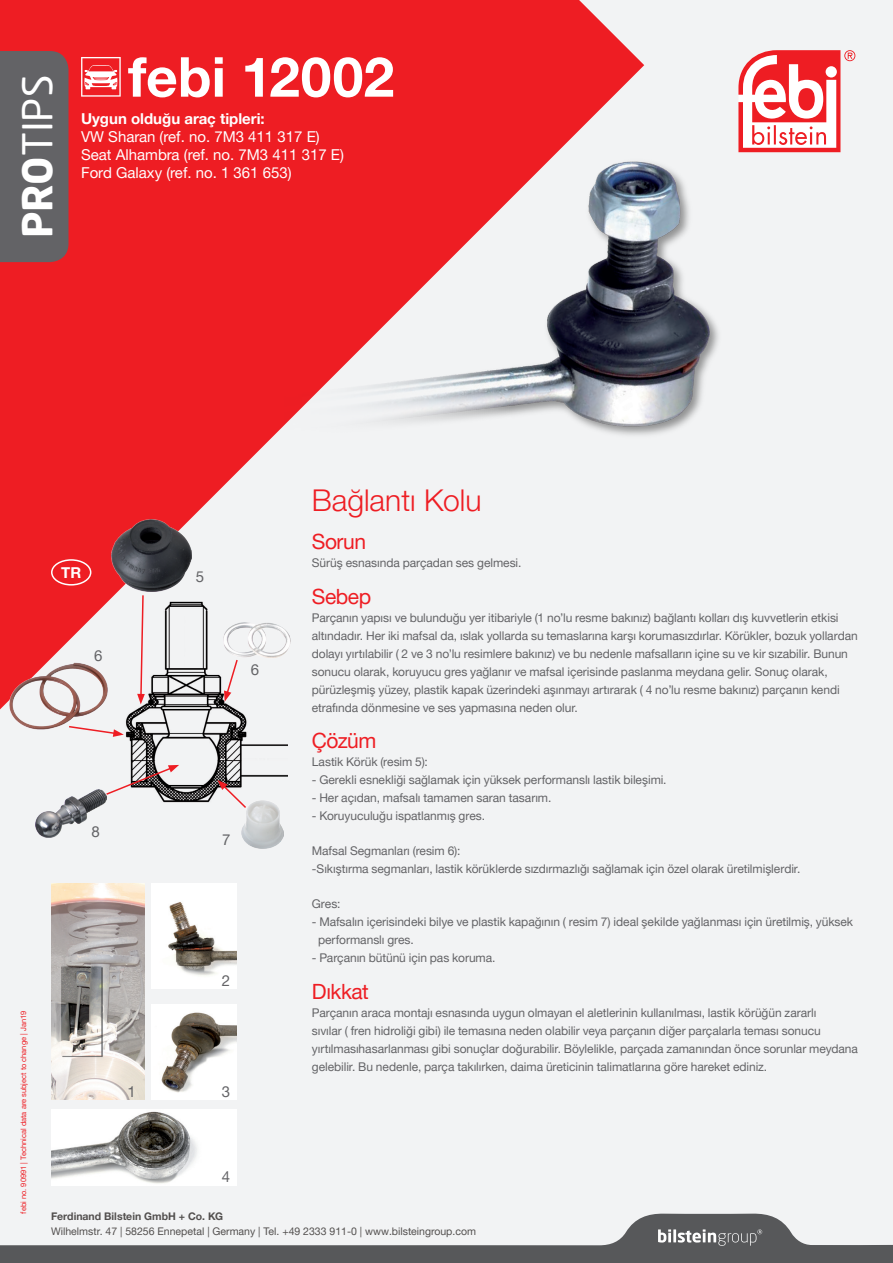
<style>
.page{position:relative;width:893px;height:1263px;background:#f2f3f4}
.page>*{position:absolute;margin:0;border:0;box-sizing:border-box;transform-origin:0 0}
.t1{font:700 55.2px "Helvetica Neue World 75";letter-spacing:.005em;color:#fff}
.t2{font:40.65px "Neo Sans Pro";color:#fff}
.t3{font:30px "Helvetica Neue World 45 Lt";color:#ee1d23}
.copy_normal{font:21px "Helvetica Neue World 55 Roman";letter-spacing:-.025em;color:#ee1d23}
.headline_copy{font:21px "Helvetica Neue World 55 Roman";letter-spacing:-.02em;color:#ee1d23}
.t4{font:15px/18px "Helvetica Neue World 55 Roman";color:#fff}
.t5{font:700 15px "Helvetica Neue World 75";color:#fff}
.copy{font:15px "Helvetica Neue World 55 Roman";color:#636366}
.copy_normal-2{font:12px/18px "Helvetica Neue World 55 Roman";letter-spacing:-.005em;color:#636366}
.t6{font:10.5px "Helvetica Neue World 55 Roman";color:#524f4e}
.t7{font:700 10.5px "Helvetica Neue World 75";color:#524f4e}
.t8{font:7.5px "Helvetica Neue World 55 Roman";color:#ee1d23}
.s1{font-weight:700}
</style>
<div class="page">
<svg style="left:0;top:0;width:644px;height:710px;fill:#ee1d23"></svg>
<div style="left:0;top:51px;width:69px;height:211px;background:#636366"></div>
<svg style="left:738px;top:50px;width:117px;height:102px"></svg>
<svg style="left:0;top:1213px;width:893px;height:50px"></svg>
<img style="left:123px;top:595px;width:165px;height:208px">
<div style="left:51px;top:559px;width:40px;height:26px;border:2px solid #fff;border-radius:50%"></div>
<svg style="left:81px;top:57px;width:40px;height:40px"></svg>
<img style="left:238px;top:105px;width:481px;height:352px">
<img style="left:5px;top:660px;width:107px;height:70px">
<img style="left:214px;top:618px;width:80px;height:42px">
<img style="left:36px;top:789px;width:71px;height:48px">
<img style="left:242px;top:800px;width:41px;height:48px">
<img style="left:112px;top:519px;width:80px;height:72px">
<svg style="left:137px;top:594px;width:8px;height:110px"></svg>
<svg style="left:67px;top:725px;width:57px;height:12px"></svg>
<svg style="left:105px;top:765px;width:74px;height:31px"></svg>
<svg style="left:217px;top:780px;width:31px;height:29px"></svg>
<svg style="left:224px;top:658px;width:15px;height:44px"></svg>
<img style="left:51px;top:884px;width:93px;height:215px">
<img style="left:152px;top:884px;width:85px;height:105px">
<img style="left:152px;top:1004px;width:85px;height:95px">
<div style="left:51px;top:1109px;width:186px;height:76px;background:#fff"></div>
<img style="left:51px;top:1111px;width:146px;height:73px">
<p class="t2" style="left:13px;top:238px;width:165px;rotate:-90deg"><span class="s1">PRO</span>TIPS</p>
<p class="t1" style="left:128px;top:45px;width:268px">febi 12002</p>
<p class="t5" style="left:81px;top:110px;width:185px">Uygun olduğu araç tipleri:</p>
<p class="t4" style="left:81px;top:127px;width:264px">VW Sharan (ref. no. 7M3 411 317 E)<br>Seat Alhambra (ref. no. 7M3 411 317 E)</p>
<p class="t4" style="left:81px;top:163px;width:212px">Ford Galaxy (ref. no. 1 361 653)</p>
<p class="t8" style="left:19px;top:1213px;width:204px;rotate:-90deg">febi no. 90991 | Technical data are subject to change | Jan19</p>
<p class="t5" style="left:61px;top:564px;width:21px">TR</p>
<p class="copy" style="left:94px;top:647px;width:10px">6</p>
<p class="copy" style="left:91px;top:822px;width:10px">8</p>
<p class="copy" style="left:128px;top:1082px;width:10px">1</p>
<p class="copy" style="left:196px;top:568px;width:10px">5</p>
<p class="copy" style="left:251px;top:661px;width:10px">6</p>
<p class="copy" style="left:222px;top:831px;width:10px">7</p>
<p class="copy" style="left:222px;top:971px;width:10px">2</p>
<p class="copy" style="left:222px;top:1082px;width:10px">3</p>
<p class="copy" style="left:222px;top:1168px;width:10px">4</p>
<p class="t3" style="left:312px;top:483px;width:171px">Bağlantı Kolu</p>
<p class="headline_copy" style="left:312px;top:529px;width:56px">Sorun</p>
<p class="copy_normal-2" style="left:312px;top:554px;width:211px">Sürüş esnasında parçadan ses gelmesi.</p>
<p class="headline_copy" style="left:312px;top:584px;width:61px">Sebep</p>
<p class="copy_normal-2" style="left:312px;top:608px;width:547px">Parçanın yapısı ve bulunduğu yer itibariyle (1 no’lu resme bakınız) bağlantı kolları dış kuvvetlerin etkisi altındadır. Her iki mafsal da, ıslak yollarda su temaslarına karşı korumasızdırlar. Körükler, bozuk yollardan dolayı yırtılabilir ( 2 ve 3 no’lu resimlere bakınız) ve bu nedenle mafsalların içine su ve kir sızabilir. Bunun sonucu olarak, koruyucu gres yağlanır ve mafsal içerisinde paslanma meydana gelir. Sonuç olarak, pürüzleşmiş yüzey, plastik kapak üzerindeki aşınmayı artırarak ( 4 no’lu resme bakınız) parçanın kendi etrafında dönmesine ve ses yapmasına neden olur.</p>
<p class="copy_normal" style="left:312px;top:728px;width:66px">Çözüm</p>
<p class="copy_normal-2" style="left:312px;top:753px;width:118px">Lastik Körük (resim 5):</p>
<p class="copy_normal-2" style="left:312px;top:771px;width:356px">- Gerekli esnekliği sağlamak için yüksek performanslı lastik bileşimi.</p>
<p class="copy_normal-2" style="left:312px;top:789px;width:241px">- Her açıdan, mafsalı tamamen saran tasarım.</p>
<p class="copy_normal-2" style="left:312px;top:807px;width:175px">- Koruyuculuğu ispatlanmış gres.</p>
<p class="copy_normal-2" style="left:312px;top:842px;width:490px">Mafsal Segmanları (resim 6):<br>-Sıkıştırma segmanları, lastik körüklerde sızdırmazlığı sağlamak için özel olarak üretilmişlerdir.</p>
<p class="copy_normal-2" style="left:312px;top:895px;width:30px">Gres:</p>
<p class="copy_normal-2" style="left:318px;top:913px;width:537px;text-indent:-6px">- Mafsalın içerisindeki bilye ve plastik kapağının ( resim 7) ideal şekilde yağlanması için üretilmiş, yüksek performanslı gres.</p>
<p class="copy_normal-2" style="left:312px;top:949px;width:185px">- Parçanın bütünü için pas koruma.</p>
<p class="copy_normal" style="left:312px;top:979px;width:58px">Dıkkat</p>
<p class="copy_normal-2" style="left:312px;top:1003px;width:548px">Parçanın araca montajı esnasında uygun olmayan el aletlerinin kullanılması, lastik körüğün zararlı<br>sıvılar ( fren hidroliği gibi) ile temasına neden olabilir veya parçanın diğer parçalarla teması sonucu yırtılmasıhasarlanması gibi sonuçlar doğurabilir. Böylelikle, parçada zamanından önce sorunlar meydana gelebilir. Bu nedenle, parça takılırken, daima üreticinin talimatlarına göre hareket ediniz.</p>
<p class="t7" style="left:51px;top:1210px;width:174px">Ferdinand Bilstein GmbH + Co. KG</p>
<p class="t6" style="left:51px;top:1225px;width:426px">Wilhelmstr. 47 | 58256 Ennepetal | Germany | Tel. +49 2333 911-0 | www.bilsteingroup.com</p>
</div>
